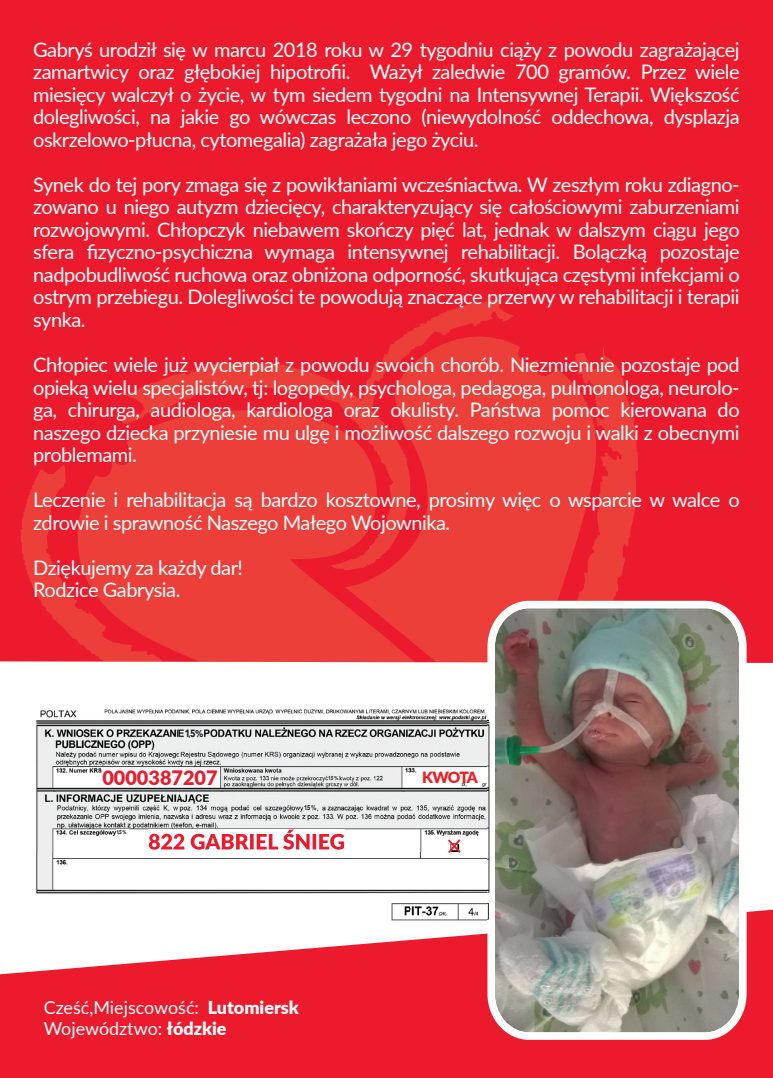
<style>
.page{position:relative;width:773px;height:1078px;background:#fff}
.page>*{position:absolute;margin:0;border:0;box-sizing:border-box;transform-origin:0 0}
.t1{font:20px/22.5px "Lato";letter-spacing:-.025em;color:#fff;text-align:justify}
.t2{font:900 19.75px "Lato";color:#eb1b2d}
.t3{font:18px/21.5px "Lato";color:#fff}
.t4{font:900 15.5px "Lato";letter-spacing:-.07em;color:#ee1d23}
.t5{font:700 10.5px "Avenir Next LT Pro";color:#231f20;scale:.81 1}
.t6{font:700 7px "Arial";color:#231f20;scale:.81 1}
.t7{font:700 5.75px "Arial";color:#231f20;scale:.81 1}
.t8{font:700 5.5px "Avenir Next LT Pro";color:#231f20;scale:.81 1}
.s1{font-size:8.25px}
.s2{font-size:9.75px}
.s3{font-size:4.5px}
.s4{font-size:5.5px}
.s5{font-size:6.5px}
.s6{font-weight:900}
</style>
<div class="page">
<div style="left:0;top:0;width:772px;height:785px;background:#eb1b2d"></div>
<svg style="left:21px;top:299px;width:616px;height:362px;fill:#eb3d39"></svg>
<svg style="left:78px;top:410px;width:337px;height:251px;fill:#ec3f3a"></svg>
<div style="left:0;top:661px;width:772px;height:124px;background:#fff"></div>
<svg style="left:0;top:909px;width:772px;height:168px;fill:#eb1b2d"></svg>
<img style="left:487px;top:600px;width:259px;height:439px">
<img style="left:25px;top:705px;width:483px;height:221px">
<img style="left:149px;top:829px;width:195px;height:20px">
<div style="left:185px;top:729px;width:18px;height:9px;background:#edf1f2"></div>
<svg style="left:448px;top:839px;width:12px;height:13px"></svg>
<div style="left:304px;top:804px;width:12px;height:7px;background:#eef2f2"></div>
<div style="left:328px;top:775px;width:10px;height:5px;background:#eef2f2"></div>
<div style="left:117px;top:829px;width:12px;height:6px;background:#fff"></div>
<p class="t1" style="left:33px;top:37px;width:708px">Gabryś urodził się w marcu 2018 roku w 29 tygodniu ciąży z powodu zagrażającej zamartwicy oraz głębokiej hipotrofii. Ważył zaledwie 700 gramów. Przez wiele miesięcy walczył o życie, w tym siedem tygodni na Intensywnej Terapii. Większość dolegliwości, na jakie go wówczas leczono (niewydolność oddechowa, dysplazja oskrzelowo-płucna, cytomegalia) zagrażała jego życiu.</p>
<p class="t1" style="left:33px;top:172px;width:708px">Synek do tej pory zmaga się z powikłaniami wcześniactwa. W zeszłym roku zdiagno&shy;zowano u niego autyzm dziecięcy, charakteryzujący się całościowymi zaburzeniami rozwojowymi. Chłopczyk niebawem skończy pięć lat, jednak w dalszym ciągu jego sfera fizyczno-psychiczna wymaga intensywnej rehabilitacji. Bolączką pozostaje nadpobudliwość ruchowa oraz obniżona odporność, skutkująca częstymi infekcjami o ostrym przebiegu. Dolegliwości te powodują znaczące przerwy w rehabilitacji i terapii synka.</p>
<p class="t1" style="left:33px;top:352px;width:708px">Chłopiec wiele już wycierpiał z powodu swoich chorób. Niezmiennie pozostaje pod opieką wielu specjalistów, tj: logopedy, psychologa, pedagoga, pulmonologa, neurolo&shy;ga, chirurga, audiologa, kardiologa oraz okulisty. Państwa pomoc kierowana do naszego dziecka przyniesie mu ulgę i możliwość dalszego rozwoju i walki z obecnymi problemami.</p>
<p class="t1" style="left:33px;top:487px;width:708px">Leczenie i rehabilitacja są bardzo kosztowne, prosimy więc o wsparcie w walce o zdrowie i sprawność Naszego Małego Wojownika.</p>
<p class="t1" style="left:33px;top:555px;width:211px">Dziękujemy za każdy dar!<br>Rodzice Gabrysia.</p>
<p class="t5" style="left:185px;top:726px;width:25px">1 5<span class="s1">,</span> <span class="s2">%</span></p>
<p class="t2" style="left:102px;top:762px;width:117px">0000387207</p>
<p class="t4" style="left:422px;top:765px;width:57px">KWOTA</p>
<p class="t7" style="left:328px;top:773px;width:14px">1 5<span class="s3">,</span> <span class="s4">%</span></p>
<p class="t8" style="left:116px;top:828px;width:14px">1 5, %</p>
<p class="t6" style="left:304px;top:802px;width:17px">1 5<span class="s4">,</span> <span class="s5">%</span></p>
<p class="t3" style="left:44px;top:995px;width:256px">Cześć,Miejscowość: <span class="s6">Lutomiersk<br></span>Województwo: <span class="s6">łódzkie</span></p>
</div>
